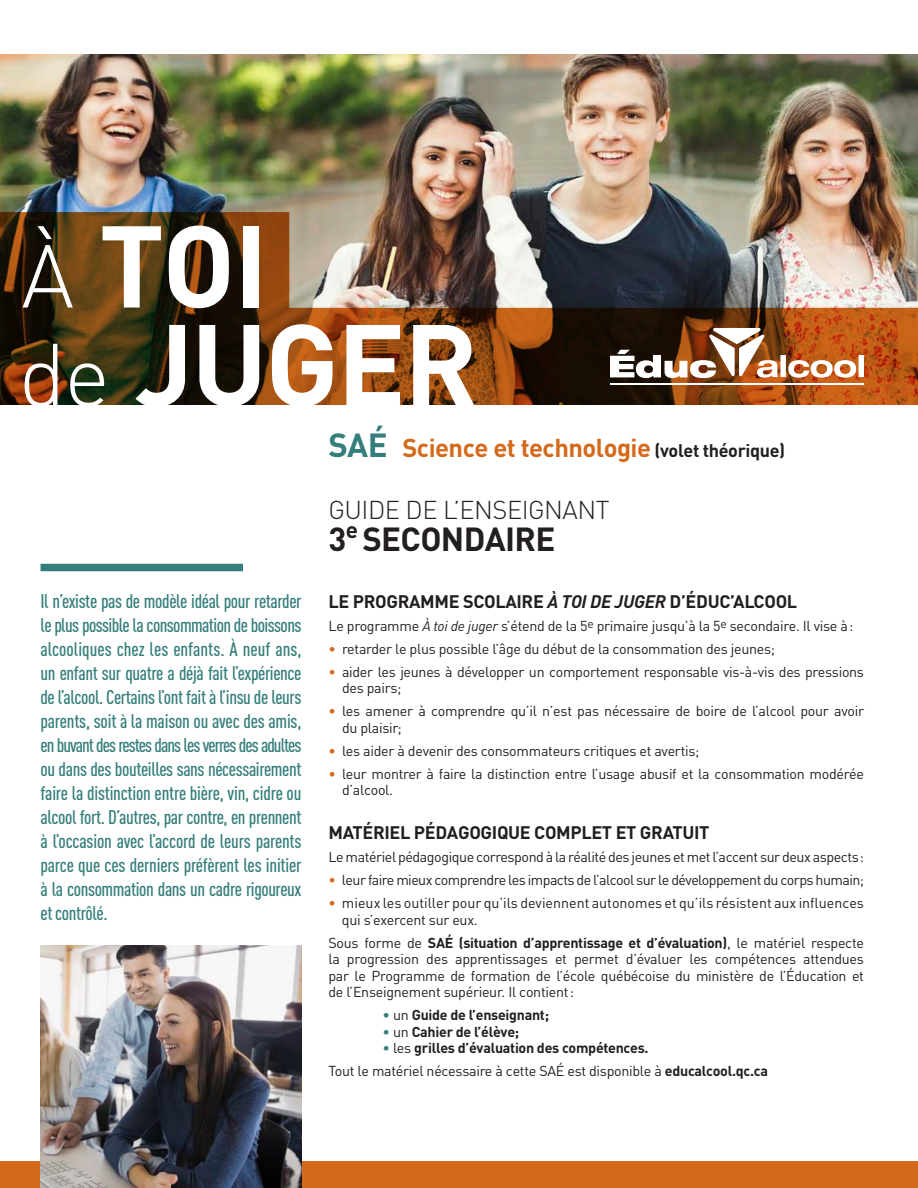
<style>
.page{position:relative;width:918px;height:1188px;background:#fff}
.page>*{position:absolute;margin:0;border:0;box-sizing:border-box;transform-origin:0 0}
.t1{font:700 114.15px/98.7px "FFDIN Pro";letter-spacing:-.02em;color:#fff}
.t2{font:700 33px "FFDIN Pro";letter-spacing:-.02em;color:#231f20}
.t3{font:700 25.5px "FFDIN Pro";letter-spacing:-.02em;color:#d46a1b}
.t4{font:300 25.5px "FFDIN Pro";letter-spacing:-.02em;color:#231f20}
.t5{font:500 condensed 19.5px/24px "DIN Pro";letter-spacing:-.02em;color:#347e7b;text-align:justify}
.t6{font:700 18px "FFDIN Pro";letter-spacing:-.02em;color:#231f20}
.t7{font:14.25px/16.5px "FFDIN Pro";letter-spacing:-.02em;color:#231f20}
.t8{font:14.25px/16.5px "FFDIN Pro";color:#231f20}
.t9{font:14.25px "FFDIN Pro";letter-spacing:-.04em;color:#231f20}
.t10{font:700 14.25px "FFDIN Pro";letter-spacing:-.02em;color:#231f20}
.s1{font-weight:300;font-size:87.75px}
.s2{font-size:33px;color:#347e7b}
.s3{font-size:18px;color:#231f20}
.s4{font-style:italic}
.s5{color:#d46a1b}
.s6{font-weight:700}
.s7{font-weight:400;color:#347e7b}
.s8{font-weight:400}
.s9{color:#347e7b}
</style>
<div class="page">
<img style="left:0;top:54px;width:918px;height:158px">
<div style="left:0;top:1161px;width:918px;height:27px;background:#d46a1b"></div>
<div style="left:40px;top:564px;width:203px;height:7px;background:#347e7b"></div>
<img style="left:40px;top:945px;width:262px;height:243px">
<img style="left:0;top:212px;width:918px;height:193px">
<svg style="left:610px;top:328px;width:254px;height:50px"></svg>
<hr style="left:610px;top:384px;width:254px;height:1px;background:#fff">
<h1 class="t1" style="left:19px;top:202px;width:461px"><span class="s1">À</span> TOI<br><span class="s1">de</span> JUGER</h1>
<h3 class="t3" style="left:328px;top:427px;width:458px"><span class="s2">SAÉ</span> Science et technologie <span class="s3">(volet théorique)</span></h3>
<p class="t5" style="left:40px;top:587px;width:263px">Il n’existe pas de modèle idéal pour retarder le plus possible la consommation de boissons alcooliques chez les enfants. À neuf ans, un enfant sur quatre a déjà fait l’expérience de l’alcool. Certains l’ont fait à l’insu de leurs parents, soit à la maison ou avec des amis, en buvant des restes dans les verres des adultes ou dans des bouteilles sans nécessairement faire la distinction entre bière, vin, cidre ou alcool fort. D’autres, par contre, en prennent à l’occasion avec l’accord de leurs parents parce que ces derniers préfèrent les initier à la consommation dans un cadre rigoureux et contrôlé.</p>
<h3 class="t4" style="left:328px;top:490px;width:283px">GUIDE DE L’ENSEIGNANT</h3>
<h2 class="t2" style="left:328px;top:512px;width:229px">3<sup>e</sup> SECONDAIRE</h2>
<p class="t6" style="left:328px;top:586px;width:470px">LE PROGRAMME SCOLAIRE <span class="s4">À TOI DE JUGER</span> D’ÉDUC’ALCOOL</p>
<p class="t7" style="left:328px;top:616px;width:526px">Le programme <span class="s4">À toi de juger</span> s’étend de la 5<sup>e</sup> primaire jusqu’à la 5<sup>e</sup> secondaire. Il vise à:</p>
<p class="t7" style="left:329px;top:639px;width:448px"><span class="s5">•</span> retarder le plus possible l’âge du début de la consommation des jeunes;</p>
<p class="t7" style="left:342px;top:662px;width:524px;text-indent:-13px"><span class="s5">•</span> aider les jeunes à développer un comportement responsable vis-à-vis des pressions des pairs;</p>
<p class="t7" style="left:342px;top:701px;width:524px;text-indent:-13px"><span class="s5">•</span> les amener à comprendre qu’il n’est pas nécessaire de boire de l’alcool pour avoir du plaisir;</p>
<p class="t7" style="left:329px;top:741px;width:372px"><span class="s5">•</span> les aider à devenir des consommateurs critiques et avertis;</p>
<p class="t7" style="left:342px;top:764px;width:523px;text-indent:-13px"><span class="s5">•</span> leur montrer à faire la distinction entre l’usage abusif et la consommation modérée d’alcool.</p>
<p class="t6" style="left:328px;top:818px;width:383px">MATÉRIEL PÉDAGOGIQUE COMPLET ET GRATUIT</p>
<p class="t7" style="left:328px;top:847px;width:537px">Le matériel pédagogique correspond à la réalité des jeunes et met l’accent sur deux aspects:</p>
<p class="t9" style="left:328px;top:869px;width:537px"><span class="s5">•</span> leur faire mieux comprendre les impacts de l’alcool sur le développement du corps humain;</p>
<p class="t8" style="left:342px;top:893px;width:524px;text-indent:-13px"><span class="s5">•</span> mieux les outiller pour qu’ils deviennent autonomes et qu’ils résistent aux influences qui s’exercent sur eux.</p>
<p class="t7" style="left:328px;top:933px;width:537px;text-align:justify">Sous forme de <span class="s6">SAÉ (situation d’apprentissage et d’évaluation)</span>, le matériel respecte la progression des apprentissages et permet d’évaluer les compétences attendues par le Programme de formation de l’école québécoise du ministère de l’Éducation et de l’Enseignement supérieur. Il contient:</p>
<p class="t10" style="left:382px;top:1003px;width:168px"><span class="s7">•</span> <span class="s8">un</span> Guide de l’enseignant;</p>
<p class="t10" style="left:382px;top:1020px;width:138px"><span class="s7">•</span> <span class="s8">un</span> Cahier de l’élève;</p>
<p class="t7" style="left:328px;top:1035px;width:441px;line-height:23px;text-indent:54px"><span class="s9">•</span> les <span class="s6">grilles d’évaluation des compétences.<br></span>Tout le matériel nécessaire à cette SAÉ est disponible à <span class="s6">educalcool.qc.ca</span></p>
</div>
